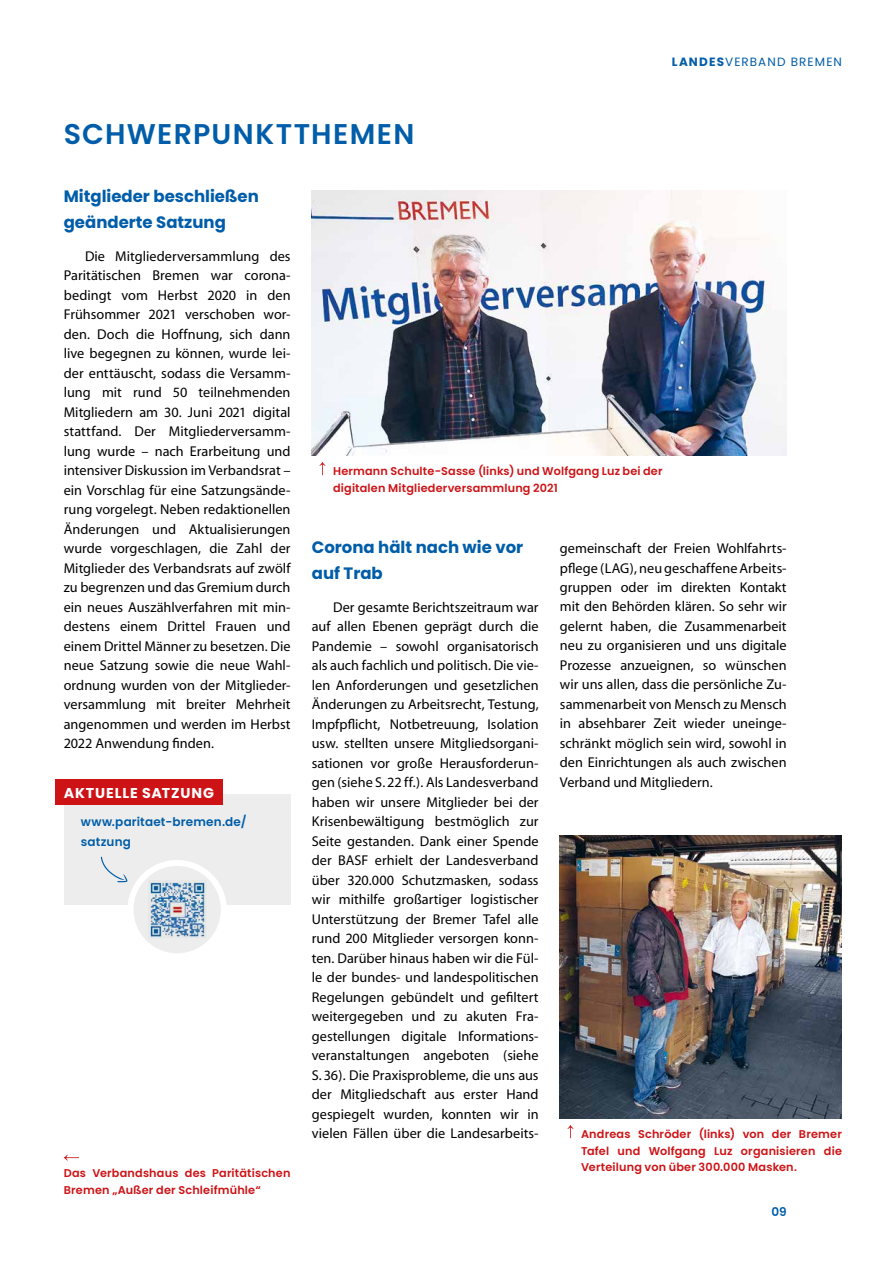
<style>
.page{position:relative;width:893px;height:1263px;background:#fff}
.page>*{position:absolute;margin:0;border:0;box-sizing:border-box;transform-origin:0 0}
.t1{font:600 28.5px "Poppins";letter-spacing:.05em;color:#005da9}
.t2{font:700 16.5px/25.5px "Poppins";color:#005da9}
.t3{font:14.25px/19.5px "Myriad";letter-spacing:.005em;color:#000;text-align:justify}
.t4{font:700 14.25px "Poppins";letter-spacing:.055em;color:#fff}
.t5{font:600 12px/19.5px "Poppins";letter-spacing:.015em;color:#005da9}
.t6{font:12px "Poppins";letter-spacing:.09em;color:#005da9}
.t7{font:600 11.25px/16.5px "Poppins";letter-spacing:.015em;color:#cd1316}
.s1{font-weight:700}
</style>
<div class="page">
<svg style="left:64px;top:1155px;width:15px;height:5px"></svg>
<img style="left:312px;top:190px;width:475px;height:266px">
<svg style="left:320px;top:462px;width:5px;height:13px"></svg>
<img style="left:560px;top:836px;width:282px;height:282px">
<svg style="left:568px;top:1125px;width:5px;height:13px"></svg>
<div style="left:64px;top:794px;width:227px;height:110px;background:#ededed"></div>
<div style="left:131px;top:863px;width:93px;height:93px;background:#ededed;border-radius:50%"></div>
<div style="left:128px;top:860px;width:99px;height:99px;border:6px solid #fff;border-radius:50%"></div>
<img style="left:148px;top:881px;width:58px;height:57px">
<svg style="left:101px;top:857px;width:26px;height:25px"></svg>
<div style="left:55px;top:780px;width:168px;height:25px;background:#cd1316"></div>
<h1 class="t1" style="left:64px;top:117px;width:352px">SCHWERPUNKTTHEMEN</h1>
<p class="t6" style="left:672px;top:55px;width:171px"><span class="s1">LANDES</span>VERBAND BREMEN</p>
<p class="t2" style="left:64px;top:184px;width:197px">Mitglieder beschließen geänderte Satzung</p>
<p class="t3" style="left:64px;top:247px;width:228px;text-indent:21px">Die Mitgliederversammlung des Paritätischen Bremen war corona&shy;bedingt vom Herbst 2020 in den Frühsommer 2021 verschoben wor&shy;den. Doch die Hoffnung, sich dann live begegnen zu können, wurde lei&shy;der enttäuscht, sodass die Versamm&shy;lung mit rund 50 teilnehmenden Mitgliedern am 30. Juni 2021 digital stattfand. Der Mitgliederversamm&shy;lung wurde – nach Erarbeitung und intensiver Diskussion im Verbandsrat – ein Vorschlag für eine Satzungsände&shy;rung vorgelegt. Neben redaktionellen Änderungen und Aktualisierungen wurde vorgeschlagen, die Zahl der Mitglieder des Verbandsrats auf zwölf zu begrenzen und das Gremium durch ein neues Auszählverfahren mit min&shy;destens einem Drittel Frauen und einem Drittel Männer zu besetzen. Die neue Satzung sowie die neue Wahl&shy;ordnung wurden von der Mitglieder&shy;versammlung mit breiter Mehrheit angenommen und werden im Herbst 2022 Anwendung finden.</p>
<p class="t4" style="left:64px;top:784px;width:152px">AKTUELLE SATZUNG</p>
<p class="t5" style="left:81px;top:812px;width:167px">www.paritaet-bremen.de/ satzung</p>
<p class="t7" style="left:64px;top:1165px;width:228px">Das Verbandshaus des Paritätischen<br>Bremen „Außer der Schleifmühle“</p>
<p class="t7" style="left:333px;top:463px;width:331px">Hermann Schulte-Sasse (links) und Wolfgang Luz bei der digitalen Mitgliederversammlung 2021</p>
<p class="t2" style="left:312px;top:535px;width:213px">Corona hält nach wie vor auf Trab</p>
<p class="t3" style="left:312px;top:598px;width:228px;text-indent:21px">Der gesamte Berichtszeitraum war auf allen Ebenen geprägt durch die Pandemie – sowohl organisatorisch als auch fachlich und politisch. Die vie&shy;len Anforderungen und gesetzlichen Änderungen zu Arbeitsrecht, Testung, Impfpflicht, Notbetreuung, Isolation usw. stellten unsere Mitgliedsorgani&shy;sationen vor große Herausforderun&shy;gen (siehe S.22 ff.). Als Landesverband haben wir unsere Mitglieder bei der Krisenbewältigung bestmöglich zur Seite gestanden. Dank einer Spende der BASF erhielt der Landesverband über 320.000 Schutzmasken, sodass wir mithilfe großartiger logistischer Unterstützung der Bremer Tafel alle rund 200 Mitglieder versorgen konn&shy;ten. Darüber hinaus haben wir die Fül&shy;le der bundes- und landespolitischen Regelungen gebündelt und gefiltert weitergegeben und zu akuten Fra&shy;gestellungen digitale Informations&shy;veranstaltungen angeboten (siehe S.36). Die Praxisprobleme, die uns aus der Mitgliedschaft aus erster Hand gespiegelt wurden, konnten wir in vielen Fällen über die Landesarbeits-</p>
<p class="t3" style="left:560px;top:539px;width:228px">gemeinschaft der Freien Wohlfahrts&shy;pflege (LAG), neu geschaffene Arbeits&shy;gruppen oder im direkten Kontakt mit den Behörden klären. So sehr wir gelernt haben, die Zusammenarbeit neu zu organisieren und uns digitale Prozesse anzueignen, so wünschen wir uns allen, dass die persönliche Zu&shy;sammenarbeit von Mensch zu Mensch in absehbarer Zeit wieder uneinge&shy;schränkt möglich sein wird, sowohl in den Einrichtungen als auch zwischen Verband und Mitgliedern.</p>
<p class="t7" style="left:581px;top:1126px;width:262px;text-align:justify">Andreas Schröder (links) von der Bremer Tafel und Wolfgang Luz organisieren die Verteilung von über 300.000 Masken.</p>
<p class="t5" style="left:771px;top:1202px;width:17px">09</p>
</div>
